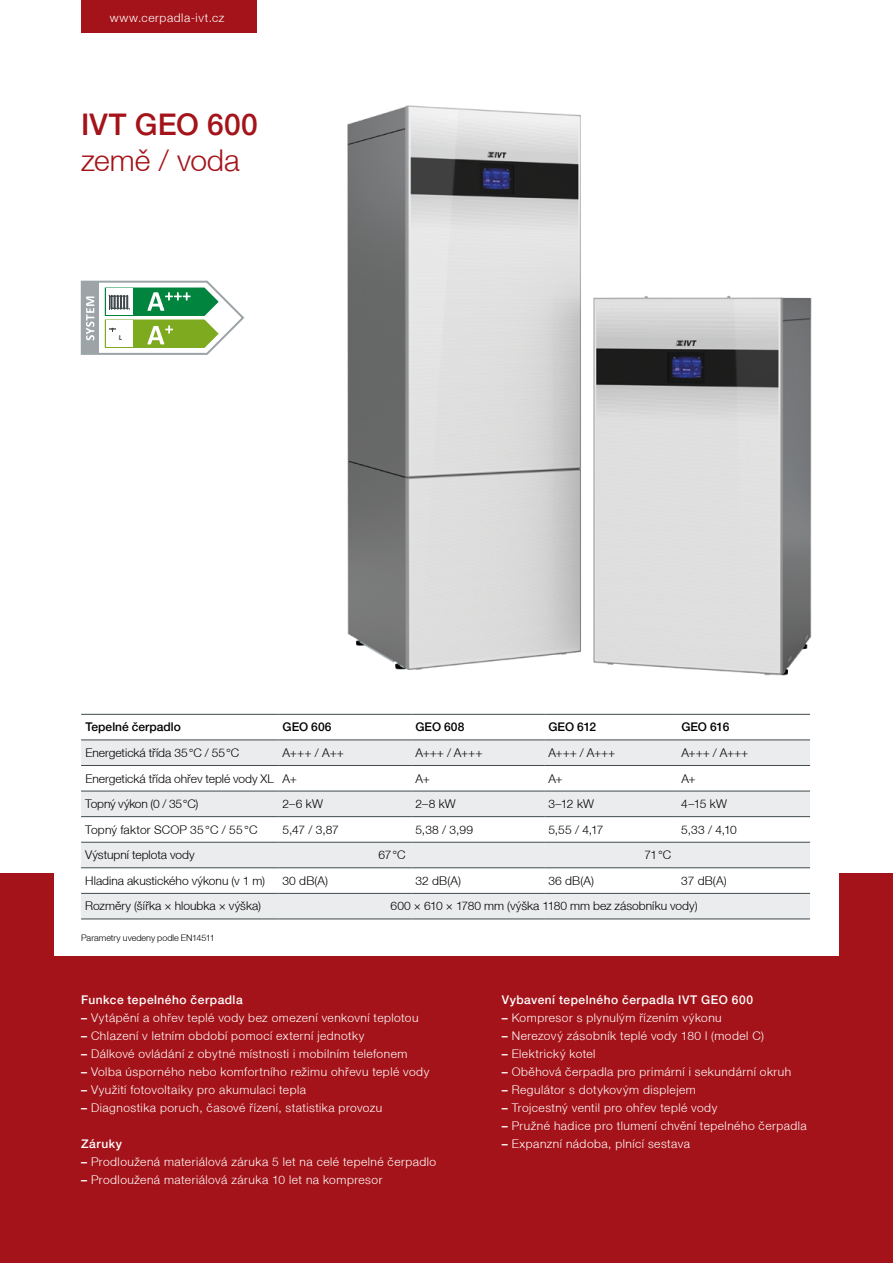
<style>
.page{position:relative;width:893px;height:1263px;background:#fff}
.page>*{position:absolute;margin:0;border:0;box-sizing:border-box;transform-origin:0 0}
.t1{font:500 30px "Helvetica KM";letter-spacing:.005em;color:#a41319}
.t2{font:300 30px "Helvetica KM";letter-spacing:-.005em;color:#a41319}
.t3{font:300 12px "Helvetica KM";letter-spacing:.04em;color:#fff}
.t4{font:300 12px "Helvetica KM";color:#000}
.t5{font:500 12px "Helvetica KM";letter-spacing:.04em;color:#fff}
.t6{font:500 12px "Helvetica KM";color:#000}
.t7{font:300 9px "Helvetica KM";color:#000}
.t8{font:700 7.65px "Calibri";color:#40494c}
.s1{font-weight:500}
</style>
<div class="page">
<div style="left:0;top:873px;width:893px;height:390px;background:#a41319"></div>
<div style="left:54px;top:99px;width:785px;height:856px;background:#fff"></div>
<img style="left:347px;top:105px;width:465px;height:571px">
<div style="left:81px;top:0;width:176px;height:33px;background:#a41319"></div>
<svg style="left:81px;top:741px;width:729px;height:178px;fill:#ebecee"></svg>
<svg style="left:81px;top:817px;width:729px;height:76px"></svg>
<hr style="left:81px;top:714px;width:197px;height:1px;background:#40494c">
<hr style="left:278px;top:714px;width:133px;height:1px;background:#40494c">
<hr style="left:411px;top:714px;width:133px;height:1px;background:#40494c">
<hr style="left:544px;top:714px;width:133px;height:1px;background:#40494c">
<hr style="left:677px;top:714px;width:133px;height:1px;background:#40494c">
<hr style="left:81px;top:740px;width:197px;height:1px;background:#40494c">
<hr style="left:81px;top:765px;width:197px;height:1px;background:#40494c">
<hr style="left:81px;top:791px;width:197px;height:1px;background:#40494c">
<hr style="left:81px;top:816px;width:197px;height:1px;background:#40494c">
<hr style="left:278px;top:816px;width:133px;height:1px;background:#40494c">
<hr style="left:411px;top:816px;width:133px;height:1px;background:#40494c">
<hr style="left:544px;top:816px;width:133px;height:1px;background:#40494c">
<hr style="left:677px;top:816px;width:133px;height:1px;background:#40494c">
<hr style="left:81px;top:842px;width:197px;height:1px;background:#40494c">
<hr style="left:278px;top:842px;width:133px;height:1px;background:#40494c">
<hr style="left:411px;top:842px;width:133px;height:1px;background:#40494c">
<hr style="left:544px;top:842px;width:133px;height:1px;background:#40494c">
<hr style="left:677px;top:842px;width:133px;height:1px;background:#40494c">
<hr style="left:81px;top:867px;width:197px;height:1px;background:#40494c">
<hr style="left:278px;top:867px;width:133px;height:1px;background:#40494c">
<hr style="left:411px;top:867px;width:133px;height:1px;background:#40494c">
<hr style="left:544px;top:867px;width:133px;height:1px;background:#40494c">
<hr style="left:677px;top:867px;width:133px;height:1px;background:#40494c">
<hr style="left:81px;top:893px;width:197px;height:1px;background:#40494c">
<hr style="left:278px;top:893px;width:133px;height:1px;background:#40494c">
<hr style="left:411px;top:893px;width:133px;height:1px;background:#40494c">
<hr style="left:544px;top:893px;width:133px;height:1px;background:#40494c">
<hr style="left:677px;top:893px;width:133px;height:1px;background:#40494c">
<hr style="left:81px;top:919px;width:197px;height:1px;background:#40494c">
<hr style="left:278px;top:919px;width:133px;height:1px;background:#40494c">
<hr style="left:411px;top:919px;width:133px;height:1px;background:#40494c">
<hr style="left:544px;top:919px;width:133px;height:1px;background:#40494c">
<hr style="left:677px;top:919px;width:133px;height:1px;background:#40494c">
<hr style="left:278px;top:740px;width:133px;height:1px;background:#40494c">
<hr style="left:411px;top:740px;width:133px;height:1px;background:#40494c">
<hr style="left:544px;top:740px;width:133px;height:1px;background:#40494c">
<hr style="left:677px;top:740px;width:133px;height:1px;background:#40494c">
<hr style="left:278px;top:765px;width:133px;height:1px;background:#40494c">
<hr style="left:411px;top:765px;width:133px;height:1px;background:#40494c">
<hr style="left:544px;top:765px;width:133px;height:1px;background:#40494c">
<hr style="left:677px;top:765px;width:133px;height:1px;background:#40494c">
<hr style="left:278px;top:791px;width:133px;height:1px;background:#40494c">
<hr style="left:411px;top:791px;width:133px;height:1px;background:#40494c">
<hr style="left:544px;top:791px;width:133px;height:1px;background:#40494c">
<hr style="left:677px;top:791px;width:133px;height:1px;background:#40494c">
<svg style="left:80px;top:280px;width:165px;height:75px"></svg>
<p class="t3" style="left:110px;top:10px;width:116px">www.cerpadla-ivt.cz</p>
<h1 class="t1" style="left:81px;top:106px;width:178px">IVT GEO 600</h1>
<h1 class="t2" style="left:81px;top:142px;width:160px">země / voda</h1>
<p class="t8" style="left:119px;top:332px;width:5px">L</p>
<p class="t6" style="left:85px;top:720px;width:97px">Tepelné čerpadlo</p>
<p class="t6" style="left:282px;top:720px;width:51px">GEO 606</p>
<p class="t6" style="left:415px;top:720px;width:50px">GEO 608</p>
<p class="t6" style="left:548px;top:720px;width:49px">GEO 612</p>
<p class="t6" style="left:681px;top:720px;width:49px">GEO 616</p>
<p class="t4" style="left:85px;top:745px;width:156px">Energetická třída 35°C / 55°C</p>
<p class="t4" style="left:282px;top:745px;width:63px">A+++ / A++</p>
<p class="t4" style="left:415px;top:745px;width:69px">A+++ / A+++</p>
<p class="t4" style="left:548px;top:745px;width:69px">A+++ / A+++</p>
<p class="t4" style="left:681px;top:745px;width:69px">A+++ / A+++</p>
<p class="t4" style="left:85px;top:771px;width:213px">Energetická třída ohřev teplé vody XL A+</p>
<p class="t4" style="left:415px;top:771px;width:16px">A+</p>
<p class="t4" style="left:548px;top:771px;width:16px">A+</p>
<p class="t4" style="left:681px;top:771px;width:16px">A+</p>
<p class="t4" style="left:85px;top:796px;width:115px">Topný výkon (0 / 35°C)</p>
<p class="t4" style="left:282px;top:796px;width:42px">2–6 kW</p>
<p class="t4" style="left:415px;top:796px;width:42px">2–8 kW</p>
<p class="t4" style="left:548px;top:796px;width:47px">3–12 kW</p>
<p class="t4" style="left:681px;top:796px;width:47px">4–15 kW</p>
<p class="t4" style="left:85px;top:822px;width:174px">Topný faktor SCOP 35°C / 55°C</p>
<p class="t4" style="left:282px;top:822px;width:58px">5,47 / 3,87</p>
<p class="t4" style="left:415px;top:822px;width:59px">5,38 / 3,99</p>
<p class="t4" style="left:548px;top:822px;width:57px">5,55 / 4,17</p>
<p class="t4" style="left:681px;top:822px;width:57px">5,33 / 4,10</p>
<p class="t4" style="left:85px;top:848px;width:111px">Výstupní teplota vody</p>
<p class="t4" style="left:378px;top:848px;width:29px">67°C</p>
<p class="t4" style="left:644px;top:848px;width:28px">71°C</p>
<p class="t4" style="left:85px;top:873px;width:181px">Hladina akustického výkonu (v 1 m)</p>
<p class="t4" style="left:282px;top:873px;width:47px">30 dB(A)</p>
<p class="t4" style="left:415px;top:873px;width:47px">32 dB(A)</p>
<p class="t4" style="left:548px;top:873px;width:47px">36 dB(A)</p>
<p class="t4" style="left:681px;top:873px;width:47px">37 dB(A)</p>
<p class="t4" style="left:85px;top:899px;width:177px">Rozměry (šířka × hloubka × výška)</p>
<p class="t4" style="left:391px;top:899px;width:308px">600 × 610 × 1780 mm (výška 1180 mm bez zásobníku vody)</p>
<p class="t7" style="left:81px;top:932px;width:135px">Parametry uvedeny podle EN14511</p>
<p class="t5" style="left:81px;top:992px;width:163px">Funkce tepelného čerpadla</p>
<p class="t3" style="left:81px;top:1010px;width:339px"><span class="s1">–</span> Vytápění a ohřev teplé vody bez omezení venkovní teplotou</p>
<p class="t3" style="left:81px;top:1028px;width:285px"><span class="s1">–</span> Chlazení v letním období pomocí externí jednotky</p>
<p class="t3" style="left:81px;top:1046px;width:328px"><span class="s1">–</span> Dálkové ovládání z obytné místnosti i mobilním telefonem</p>
<p class="t3" style="left:81px;top:1064px;width:350px"><span class="s1">–</span> Volba úsporného nebo komfortního režimu ohřevu teplé vody</p>
<p class="t3" style="left:81px;top:1082px;width:226px"><span class="s1">–</span> Využití fotovoltaiky pro akumulaci tepla</p>
<p class="t3" style="left:81px;top:1100px;width:303px"><span class="s1">–</span> Diagnostika poruch, časové řízení, statistika provozu</p>
<p class="t5" style="left:81px;top:1136px;width:43px">Záruky</p>
<p class="t3" style="left:81px;top:1154px;width:357px"><span class="s1">–</span> Prodloužená materiálová záruka 5 let na celé tepelné čerpadlo</p>
<p class="t3" style="left:81px;top:1172px;width:303px"><span class="s1">–</span> Prodloužená materiálová záruka 10 let na kompresor</p>
<p class="t5" style="left:502px;top:992px;width:253px">Vybavení tepelného čerpadla IVT GEO 600</p>
<p class="t3" style="left:502px;top:1010px;width:221px"><span class="s1">–</span> Kompresor s plynulým řízením výkonu</p>
<p class="t3" style="left:502px;top:1028px;width:264px"><span class="s1">–</span> Nerezový zásobník teplé vody 180 l (model C)</p>
<p class="t3" style="left:502px;top:1046px;width:95px"><span class="s1">–</span> Elektrický kotel</p>
<p class="t3" style="left:502px;top:1064px;width:291px"><span class="s1">–</span> Oběhová čerpadla pro primární i sekundární okruh</p>
<p class="t3" style="left:502px;top:1082px;width:196px"><span class="s1">–</span> Regulátor s dotykovým displejem</p>
<p class="t3" style="left:502px;top:1100px;width:217px"><span class="s1">–</span> Trojcestný ventil pro ohřev teplé vody</p>
<p class="t3" style="left:502px;top:1118px;width:307px"><span class="s1">–</span> Pružné hadice pro tlumení chvění tepelného čerpadla</p>
<p class="t3" style="left:502px;top:1136px;width:190px"><span class="s1">–</span> Expanzní nádoba, plnící sestava</p>
</div>
